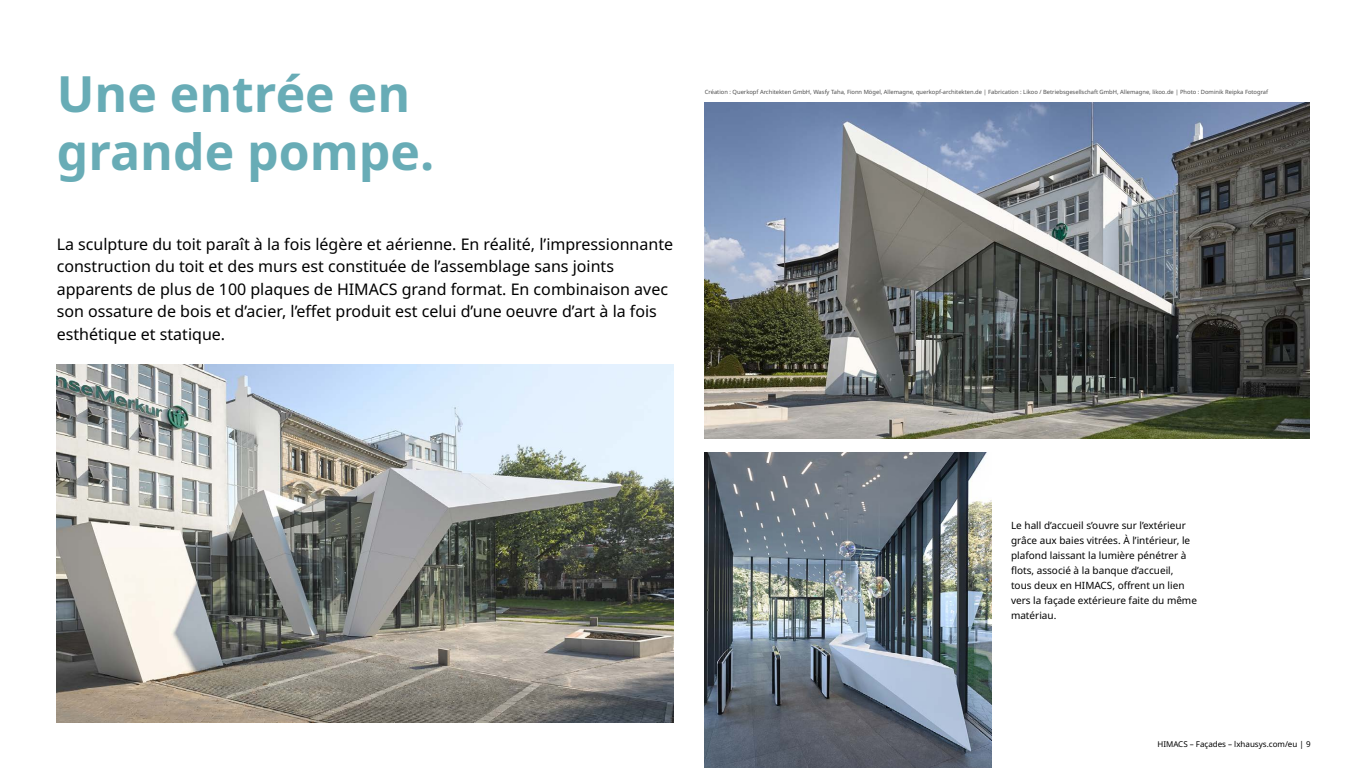
<style>
.page{position:relative;width:1366px;height:768px;background:#fff}
.page>*{position:absolute;margin:0;border:0;box-sizing:border-box;transform-origin:0 0}
.t1{font:700 50px/58px "Noto Sans";color:#68acb6}
.t2{font:16px/22.5px "Noto Sans";color:#000}
.t3{font:10px/15px "Noto Sans";color:#000}
.t4{font:8px "Noto Sans";color:#000}
.t5{font:5.8px "Noto Sans";color:#4d4d4d}
</style>
<div class="page">
<img style="left:705px;top:103px;width:604px;height:336px">
<img style="left:705px;top:453px;width:286px;height:315px">
<img style="left:57px;top:365px;width:616px;height:358px">
<h1 class="t1" style="left:57px;top:66px;width:379px">Une entrée en grande pompe.</h1>
<p class="t2" style="left:57px;top:233px;width:618px">La sculpture du toit paraît à la fois légère et aérienne. En réalité, l’impressionnante construction du toit et des murs est constituée de l’assemblage sans joints apparents de plus de 100 plaques de HIMACS grand format. En combinaison avec son ossature de bois et d’acier, l’effet produit est celui d’une oeuvre d’art à la fois esthétique et statique.</p>
<p class="t5" style="left:705px;top:88px;width:565px">Création : Querkopf Architekten GmbH, Wasfy Taha, Fionn Mögel, Allemagne, querkopf-architekten.de | Fabrication : Likoo / Betriebsgesellschaft GmbH, Allemagne, likoo.de | Photo : Dominik Reipka Fotograf</p>
<p class="t3" style="left:1011px;top:518px;width:187px">Le hall d’accueil s’ouvre sur l’extérieur grâce aux baies vitrées. À l’intérieur, le plafond laissant la lumière pénétrer à flots, associé à la banque d’accueil,<br>tous deux en HIMACS, offrent un lien vers la façade extérieure faite du même matériau.</p>
<p class="t4" style="left:1157px;top:739px;width:155px">HIMACS – Façades – lxhausys.com/eu | 9</p>
</div>
